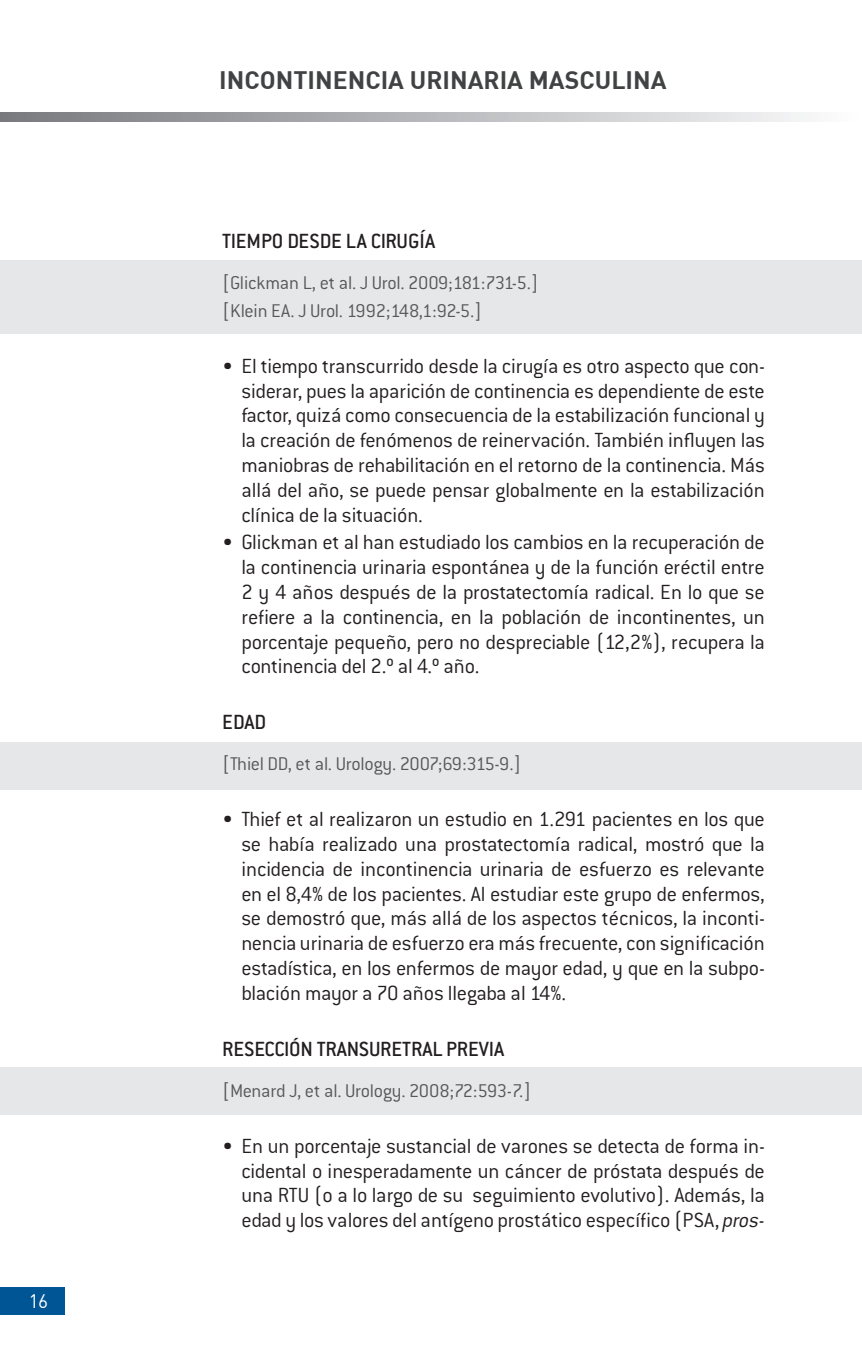
<style>
.page{position:relative;width:862px;height:1372px;background:#fff}
.page>*{position:absolute;margin:0;border:0;box-sizing:border-box;transform-origin:0 0}
.t1{font:24.75px "DIN Bold";color:#414243}
.t2{font:300 22.5px/24.8px "Conduit ITC Std";letter-spacing:-.015em;color:#231f20;text-align:justify}
.t3{font:500 22.5px "Conduit ITC Std";letter-spacing:-.005em;color:#231f20}
.t4{font:300 20.25px/27.9px "Conduit ITC Std";letter-spacing:-.015em;color:#57585a}
.t5{font:19.12px "DIN";color:#fff}
.s1{font-style:italic}
</style>
<div class="page">
<div style="left:0;top:1287px;width:64px;height:27px;background:#005595"></div>
<svg style="left:0;top:113px;width:807px;height:9px;background:#b4b5b8"></svg>
<div style="left:0;top:260px;width:861px;height:73px;background:#e6e7e9"></div>
<div style="left:0;top:741px;width:861px;height:48px;background:#e6e7e9"></div>
<div style="left:0;top:1067px;width:861px;height:48px;background:#e6e7e9"></div>
<p class="t5" style="left:29px;top:1288px;width:21px">16</p>
<p class="t1" style="left:219px;top:64px;width:448px">INCONTINENCIA URINARIA MASCULINA</p>
<p class="t3" style="left:222px;top:227px;width:77px">TIEMPO DESDE</p>
<p class="t3" style="left:346px;top:227px;width:35px">LA CIRUGÍA</p>
<p class="t4" style="left:222px;top:268px;width:318px">[Glickman L, et al. J Urol. 2009;181:731-5.] [Klein EA. J Urol. 1992;148,1:92-5.]</p>
<p class="t2" style="left:241px;top:353px;width:525px;text-indent:-19px">• El tiempo transcurrido desde la cirugía es otro aspecto que con&shy;siderar, pues la aparición de continencia es dependiente de este factor, quizá como consecuencia de la estabilización funcional y la creación de fenómenos de reinervación. También influyen las maniobras de rehabilitación en el retorno de la continencia. Más allá del año, se puede pensar globalmente en la estabilización clínica de la situación.</p>
<p class="t2" style="left:241px;top:529px;width:525px;text-indent:-19px">• Glickman et al han estudiado los cambios en la recuperación de la continencia urinaria espontánea y de la función eréctil entre 2 y 4 años después de la prostatectomía radical. En lo que se refiere a la continencia, en la población de incontinentes, un porcentaje pequeño, pero no despreciable (12,2%), recupera la continencia del 2.º al 4.º año.</p>
<p class="t3" style="left:222px;top:708px;width:22px">EDAD</p>
<p class="t4" style="left:222px;top:749px;width:300px">[Thiel DD, et al. Urology. 2007;69:315-9.]</p>
<p class="t2" style="left:241px;top:806px;width:525px;text-indent:-19px">• Thief et al realizaron un estudio en 1.291 pacientes en los que se había realizado una prostatectomía radical, mostró que la incidencia de incontinencia urinaria de esfuerzo es relevante en el 8,4% de los pacientes. Al estudiar este grupo de enfermos, se demostró que, más allá de los aspectos técnicos, la inconti&shy;nencia urinaria de esfuerzo era más frecuente, con significación estadística, en los enfermos de mayor edad, y que en la subpo&shy;blación mayor a 70 años llegaba al 14%.</p>
<p class="t3" style="left:222px;top:1034px;width:22px">RESECCIÓN</p>
<p class="t3" style="left:316px;top:1034px;width:12px">TRANSURETRAL</p>
<p class="t3" style="left:446px;top:1034px;width:11px">PREVIA</p>
<p class="t4" style="left:222px;top:1075px;width:310px">[Menard J, et al. Urology. 2008;72:593-7.]</p>
<p class="t2" style="left:241px;top:1132px;width:525px;text-indent:-19px">• En un porcentaje sustancial de varones se detecta de forma in&shy;cidental o inesperadamente un cáncer de próstata después de una RTU (o a lo largo de su seguimiento evolutivo). Además, la edad y los valores del antígeno prostático específico (PSA, <span class="s1">pros-</span></p>
</div>
